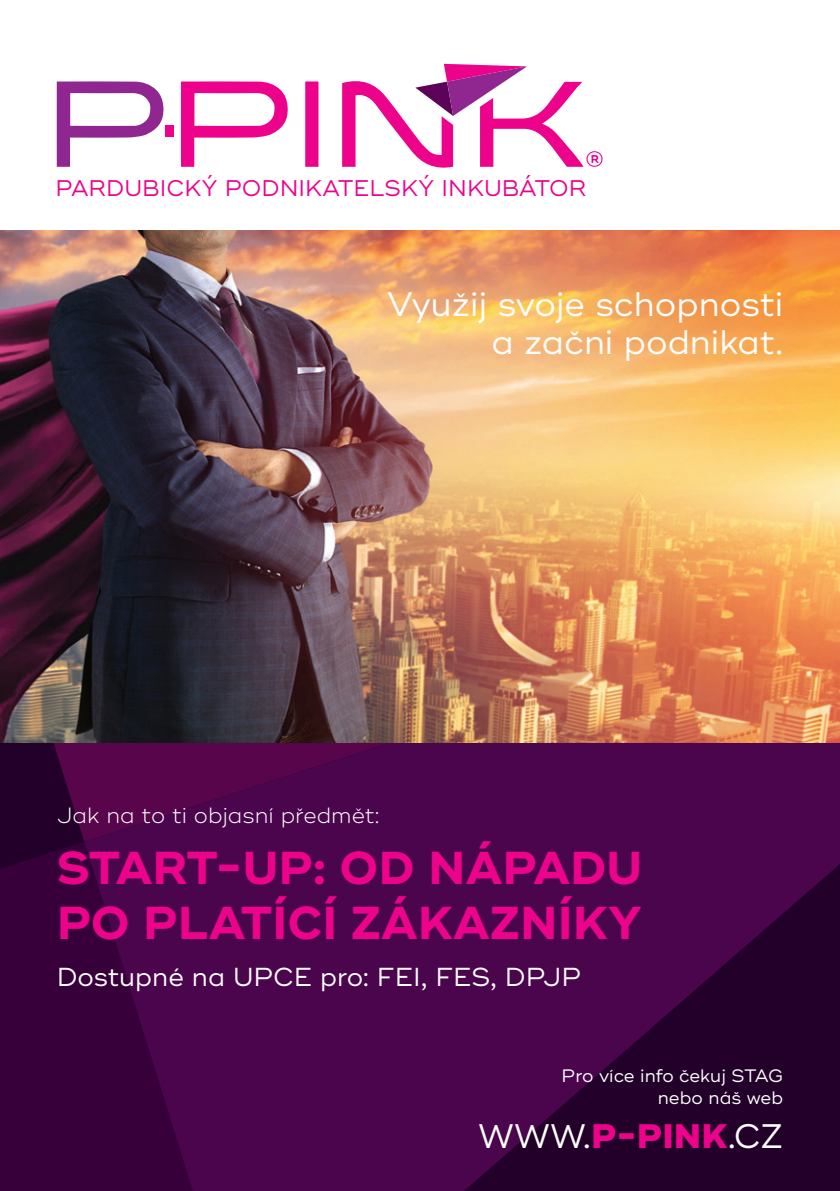
<style>
.page{position:relative;width:840px;height:1191px;background:#fff}
.page>*{position:absolute;margin:0;border:0;box-sizing:border-box;transform-origin:0 0}
.t1{font:700 46px/55.2px "Ridley Grotesk";color:#ed028c}
.t2{font:34px/38px "Ridley Grotesk";color:#fff;text-align:right}
.t3{font:26px "Ridley Grotesk";color:#fff}
.t4{font:22.6px "Ridley Grotesk";color:#ed028c}
.t5{font:300 22px "Ridley Grotesk";color:#fff}
.t6{font:18px/21.6px "Ridley Grotesk";color:#fff;text-align:right}
.s1{font-weight:800;color:#ed028c}
</style>
<div class="page">
<svg style="left:57px;top:81px;width:107px;height:86px"></svg>
<svg style="left:181px;top:81px;width:107px;height:86px"></svg>
<div style="left:165px;top:126px;width:9px;height:11px;background:#ed028c"></div>
<svg style="left:305px;top:81px;width:13px;height:86px"></svg>
<svg style="left:342px;top:64px;width:260px;height:104px"></svg>
<svg style="left:53px;top:743px;width:31px;height:98px;background:#3d023a"></svg>
<div style="left:0;top:841px;width:84px;height:350px;background:#38003b"></div>
<svg style="left:84px;top:743px;width:755px;height:448px;background:#420345"></svg>
<img style="left:0;top:230px;width:839px;height:513px">
<p class="t4" style="left:55px;top:175px;width:532px">PARDUBICKÝ PODNIKATELSKÝ INKUBÁTOR</p>
<p class="t2" style="left:387px;top:286px;width:397px">Využij svoje schopnosti a začni podnikat.</p>
<p class="t5" style="left:57px;top:802px;width:324px">Jak na to ti objasní předmět:</p>
<h1 class="t1" style="left:57px;top:841px;width:586px">START-UP: OD NÁPADU<br>PO PLATÍCÍ ZÁKAZNÍKY</h1>
<p class="t3" style="left:57px;top:961px;width:525px">Dostupné na UPCE pro: FEI, FES, DPJP</p>
<p class="t6" style="left:561px;top:1065px;width:223px">Pro více info čekuj STAG nebo náš web</p>
<p class="t2" style="left:478px;top:1117px;width:306px">WWW.<span class="s1">P-PINK</span>.CZ</p>
</div>
